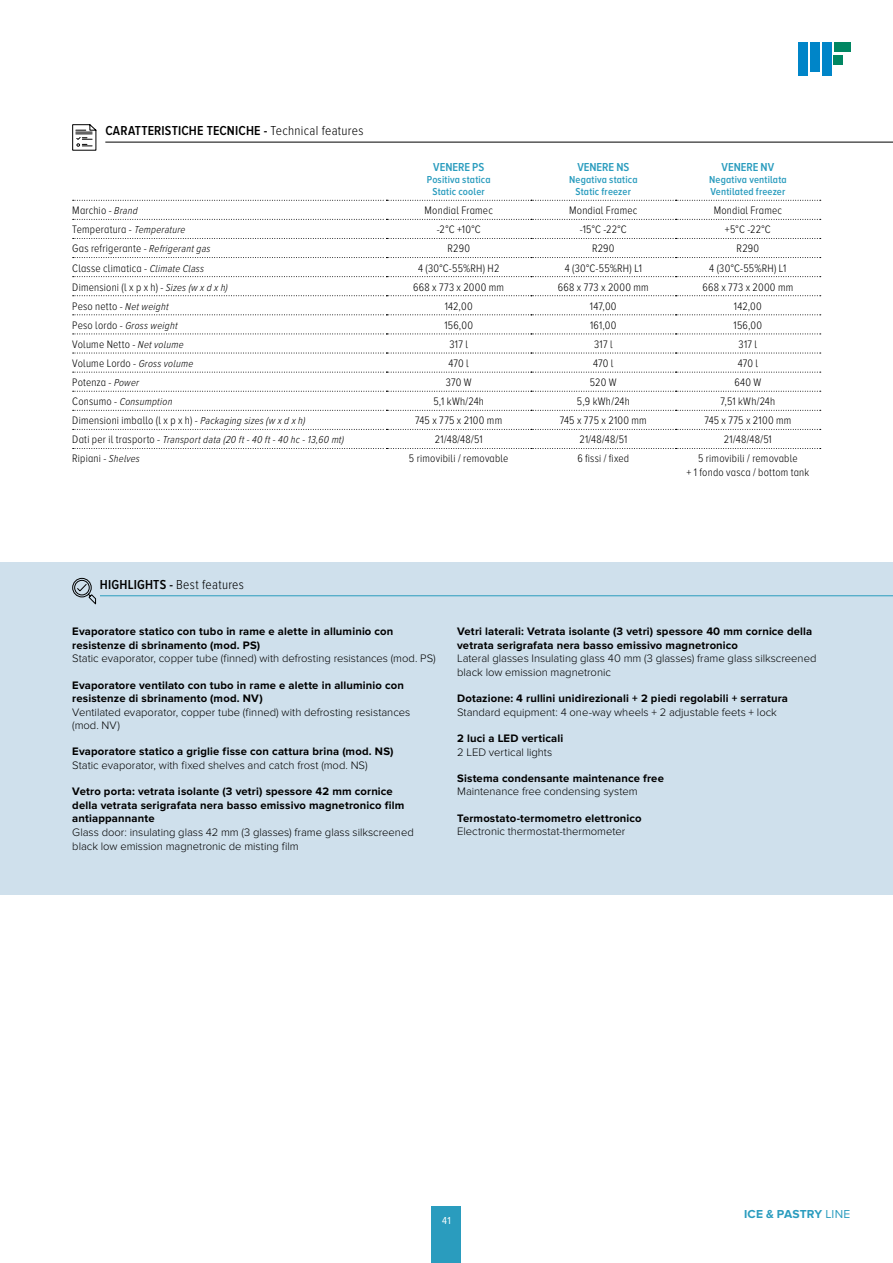
<style>
.page{position:relative;width:893px;height:1263px;background:#fff}
.page>*{position:absolute;margin:0;border:0;box-sizing:border-box;transform-origin:0 0}
.t1{font:600 13.5px "Proxima Nova Cond";letter-spacing:.015em;color:#000}
.t2{font:300 13.5px "Proxima Nova Cond";letter-spacing:.02em;color:#000}
.t3{font:600 12px "Proxima Nova A Cond";color:#2a9cbe}
.t4{font:700 12px "Proxima Nova";letter-spacing:.015em;color:#2a9cbe}
.t5{font:300 11.25px/13.5px "Proxima Nova A Cond";letter-spacing:.02em;color:#000;text-align:center}
.t6{font:700 11.25px/13.5px "Proxima Nova";letter-spacing:.015em;color:#000}
.t7{font:300 11.25px/13.5px "Proxima Nova";letter-spacing:-.005em;color:#000}
.t8{font:italic 300 10.5px "Proxima Nova A Cond";letter-spacing:.025em;color:#000}
.t9{font:600 10.5px/12px "Proxima Nova A Cond";letter-spacing:.02em;color:#2a9cbe;text-align:center}
.t10{font:10.5px "Proxima Nova Cond";color:#fff}
.s1{font-weight:300}
.s2{font-style:italic;font-size:10.5px}
.s3{font-style:normal;font-size:11.25px}
.s4{font-weight:600}
.s5{font-weight:400}
</style>
<div class="page">
<hr style="left:0;top:0;width:1px;height:124px;background:#ededed">
<hr style="left:0;top:744px;width:1px;height:519px;background:#2a9cbe">
<div style="left:799px;top:43px;width:9px;height:33px;background:#0085c8"></div>
<div style="left:810px;top:43px;width:10px;height:29px;background:#0085c8"></div>
<div style="left:822px;top:43px;width:9px;height:33px;background:#0085c8"></div>
<div style="left:834px;top:43px;width:16px;height:9px;background:#008662"></div>
<div style="left:834px;top:55px;width:9px;height:10px;background:#008662"></div>
<hr style="left:105px;top:142px;width:788px;height:1px;background:#000">
<svg style="left:72px;top:124px;width:25px;height:27px"></svg>
<svg style="left:73px;top:200px;width:748px;height:1px"></svg>
<svg style="left:73px;top:219px;width:748px;height:1px"></svg>
<svg style="left:73px;top:238px;width:748px;height:1px"></svg>
<svg style="left:73px;top:257px;width:748px;height:1px"></svg>
<svg style="left:73px;top:276px;width:748px;height:1px"></svg>
<svg style="left:73px;top:295px;width:748px;height:1px"></svg>
<svg style="left:73px;top:314px;width:748px;height:1px"></svg>
<svg style="left:73px;top:334px;width:748px;height:1px"></svg>
<svg style="left:73px;top:353px;width:748px;height:1px"></svg>
<svg style="left:73px;top:372px;width:748px;height:1px"></svg>
<svg style="left:73px;top:391px;width:748px;height:1px"></svg>
<svg style="left:73px;top:410px;width:748px;height:1px"></svg>
<svg style="left:73px;top:429px;width:748px;height:1px"></svg>
<svg style="left:73px;top:448px;width:748px;height:1px"></svg>
<div style="left:0;top:562px;width:893px;height:333px;background:#cfe0ec"></div>
<hr style="left:100px;top:595px;width:793px;height:1px;background:#2a9cbe">
<svg style="left:72px;top:578px;width:24px;height:27px"></svg>
<div style="left:432px;top:1207px;width:29px;height:56px;background:#2a9cbe"></div>
<p class="t1" style="left:105px;top:123px;width:260px">CARATTERISTICHE TECNICHE - <span class="s1">Technical features</span></p>
<p class="t3" style="left:433px;top:161px;width:53px">VENERE PS</p>
<p class="t9" style="left:427px;top:174px;width:65px">Positiva statica<br>Static cooler</p>
<p class="t3" style="left:577px;top:161px;width:53px">VENERE NS</p>
<p class="t9" style="left:569px;top:174px;width:70px">Negativa statica<br>Static freezer</p>
<p class="t3" style="left:722px;top:161px;width:54px">VENERE NV</p>
<p class="t9" style="left:709px;top:174px;width:79px;text-align:left">Negativa ventilata<br>Ventilated freezer</p>
<p class="t5" style="left:72px;top:204px;width:67px">Marchio - <span class="s2">Brand</span></p>
<p class="t5" style="left:425px;top:204px;width:70px">Mondial Framec</p>
<p class="t5" style="left:569px;top:204px;width:70px">Mondial Framec</p>
<p class="t5" style="left:714px;top:204px;width:70px">Mondial Framec</p>
<p class="t5" style="left:72px;top:223px;width:115px">Temperatura - <span class="s2">Temperature</span></p>
<p class="t5" style="left:437px;top:223px;width:45px">-2°C +10°C</p>
<p class="t5" style="left:580px;top:223px;width:49px">-15°C -22°C</p>
<p class="t5" style="left:725px;top:223px;width:47px">+5°C -22°C</p>
<p class="t5" style="left:72px;top:242px;width:140px">Gas refrigerante - <span class="s2">Refrigerant gas</span></p>
<p class="t5" style="left:447px;top:242px;width:24px">R290</p>
<p class="t5" style="left:592px;top:242px;width:24px">R290</p>
<p class="t5" style="left:737px;top:242px;width:24px">R290</p>
<p class="t5" style="left:72px;top:261px;width:133px">Classe climatica - <span class="s2">Climate Class</span></p>
<p class="t5" style="left:418px;top:261px;width:83px">4 (30°C-55%RH) H2</p>
<p class="t5" style="left:565px;top:261px;width:79px">4 (30°C-55%RH) L1</p>
<p class="t5" style="left:709px;top:261px;width:79px">4 (30°C-55%RH) L1</p>
<p class="t5" style="left:72px;top:280px;width:157px">Dimensioni (l x p x h) - <span class="s2">Sizes (w x d x h)</span></p>
<p class="t5" style="left:413px;top:280px;width:92px">668 x 773 x 2000 mm</p>
<p class="t5" style="left:558px;top:280px;width:92px">668 x 773 x 2000 mm</p>
<p class="t5" style="left:702px;top:280px;width:92px">668 x 773 x 2000 mm</p>
<p class="t5" style="left:72px;top:299px;width:98px">Peso netto - <span class="s2">Net weight</span></p>
<p class="t5" style="left:445px;top:299px;width:29px">142,00</p>
<p class="t5" style="left:590px;top:299px;width:28px">147,00</p>
<p class="t5" style="left:734px;top:299px;width:29px">142,00</p>
<p class="t8" style="left:72px;top:320px;width:107px"><span class="s3">Peso lordo -</span> Gross weight</p>
<p class="t5" style="left:444px;top:318px;width:30px">156,00</p>
<p class="t5" style="left:590px;top:318px;width:28px">161,00</p>
<p class="t5" style="left:733px;top:318px;width:30px">156,00</p>
<p class="t5" style="left:72px;top:337px;width:113px">Volume Netto - <span class="s2">Net volume</span></p>
<p class="t5" style="left:449px;top:337px;width:20px">317 l</p>
<p class="t5" style="left:594px;top:337px;width:20px">317 l</p>
<p class="t5" style="left:739px;top:337px;width:20px">317 l</p>
<p class="t5" style="left:72px;top:356px;width:123px">Volume Lordo - <span class="s2">Gross volume</span></p>
<p class="t5" style="left:449px;top:356px;width:22px">470 l</p>
<p class="t5" style="left:593px;top:356px;width:22px">470 l</p>
<p class="t5" style="left:738px;top:356px;width:22px">470 l</p>
<p class="t5" style="left:72px;top:376px;width:68px">Potenza - <span class="s2">Power</span></p>
<p class="t5" style="left:446px;top:376px;width:27px">370 W</p>
<p class="t5" style="left:590px;top:376px;width:28px">520 W</p>
<p class="t5" style="left:734px;top:376px;width:28px">640 W</p>
<p class="t8" style="left:72px;top:396px;width:102px"><span class="s3">Consumo -</span> Consumption</p>
<p class="t5" style="left:433px;top:395px;width:52px">5,1 kWh/24h</p>
<p class="t5" style="left:577px;top:395px;width:54px">5,9 kWh/24h</p>
<p class="t5" style="left:721px;top:395px;width:56px">7,51 kWh/24h</p>
<p class="t5" style="left:72px;top:414px;width:235px">Dimensioni imballo (l x p x h) - <span class="s2">Packaging sizes (w x d x h)</span></p>
<p class="t5" style="left:415px;top:414px;width:89px">745 x 775 x 2100 mm</p>
<p class="t5" style="left:560px;top:414px;width:89px">745 x 775 x 2100 mm</p>
<p class="t5" style="left:704px;top:414px;width:89px">745 x 775 x 2100 mm</p>
<p class="t8" style="left:72px;top:434px;width:273px"><span class="s3">Dati per il trasporto -</span> Transport data (20 ft - 40 ft - 40 hc - 13,60 mt)</p>
<p class="t5" style="left:435px;top:433px;width:49px">21/48/48/51</p>
<p class="t5" style="left:579px;top:433px;width:49px">21/48/48/51</p>
<p class="t5" style="left:724px;top:433px;width:49px">21/48/48/51</p>
<p class="t5" style="left:72px;top:452px;width:69px">Ripiani - <span class="s2">Shelves</span></p>
<p class="t5" style="left:409px;top:452px;width:101px">5 rimovibili / removable</p>
<p class="t5" style="left:577px;top:452px;width:53px">6 fissi / fixed</p>
<p class="t5" style="left:686px;top:452px;width:124px">5 rimovibili / removable<br>+ 1 fondo vasca / bottom tank</p>
<p class="t2" style="left:100px;top:577px;width:145px"><span class="s4">HIGHLIGHTS -</span> Best features</p>
<p class="t6" style="left:72px;top:625px;width:323px">Evaporatore statico con tubo in rame e alette in alluminio con resistenze di sbrinamento (mod. PS)</p>
<p class="t7" style="left:72px;top:652px;width:365px">Static evaporator, copper tube (finned) with defrosting resistances (mod. PS)</p>
<p class="t6" style="left:72px;top:678px;width:333px">Evaporatore ventilato con tubo in rame e alette in alluminio con resistenze di sbrinamento (mod. NV)</p>
<p class="t7" style="left:72px;top:705px;width:339px">Ventilated evaporator, copper tube (finned) with defrosting resistances (mod. NV)</p>
<p class="t6" style="left:72px;top:745px;width:323px">Evaporatore statico a griglie fisse con cattura brina (mod. NS)</p>
<p class="t7" style="left:72px;top:759px;width:297px">Static evaporator, with fixed shelves and catch frost (mod. NS)</p>
<p class="t6" style="left:72px;top:785px;width:334px">Vetro porta: vetrata isolante (3 vetri) spessore 42 mm cornice della vetrata serigrafata nera basso emissivo magnetronico film antiappannante</p>
<p class="t7" style="left:72px;top:826px;width:343px">Glass door: insulating glass 42 mm (3 glasses) frame glass silkscreened black low emission magnetronic de misting film</p>
<p class="t6" style="left:457px;top:625px;width:357px">Vetri laterali: Vetrata isolante (3 vetri) spessore 40 mm cornice della vetrata serigrafata nera basso emissivo magnetronico</p>
<p class="t7" style="left:457px;top:652px;width:361px">Lateral glasses Insulating glass 40 mm (3 glasses) frame glass silkscreened black low emission magnetronic</p>
<p class="t6" style="left:457px;top:692px;width:332px">Dotazione: 4 rullini unidirezionali + 2 piedi regolabili + serratura</p>
<p class="t7" style="left:457px;top:705px;width:321px">Standard equipment: 4 one-way wheels + 2 adjustable feets + lock</p>
<p class="t6" style="left:457px;top:732px;width:108px">2 luci a LED verticali</p>
<p class="t7" style="left:457px;top:745px;width:97px">2 LED vertical lights</p>
<p class="t6" style="left:457px;top:771px;width:208px">Sistema condensante maintenance free</p>
<p class="t7" style="left:457px;top:785px;width:182px">Maintenance free condensing system</p>
<p class="t6" style="left:457px;top:811px;width:186px">Termostato-termometro elettronico</p>
<p class="t7" style="left:457px;top:825px;width:170px">Electronic thermostat-thermometer</p>
<p class="t10" style="left:442px;top:1214px;width:10px">41</p>
<p class="t4" style="left:744px;top:1207px;width:108px">ICE &amp; PASTRY <span class="s5">LINE</span></p>
</div>
